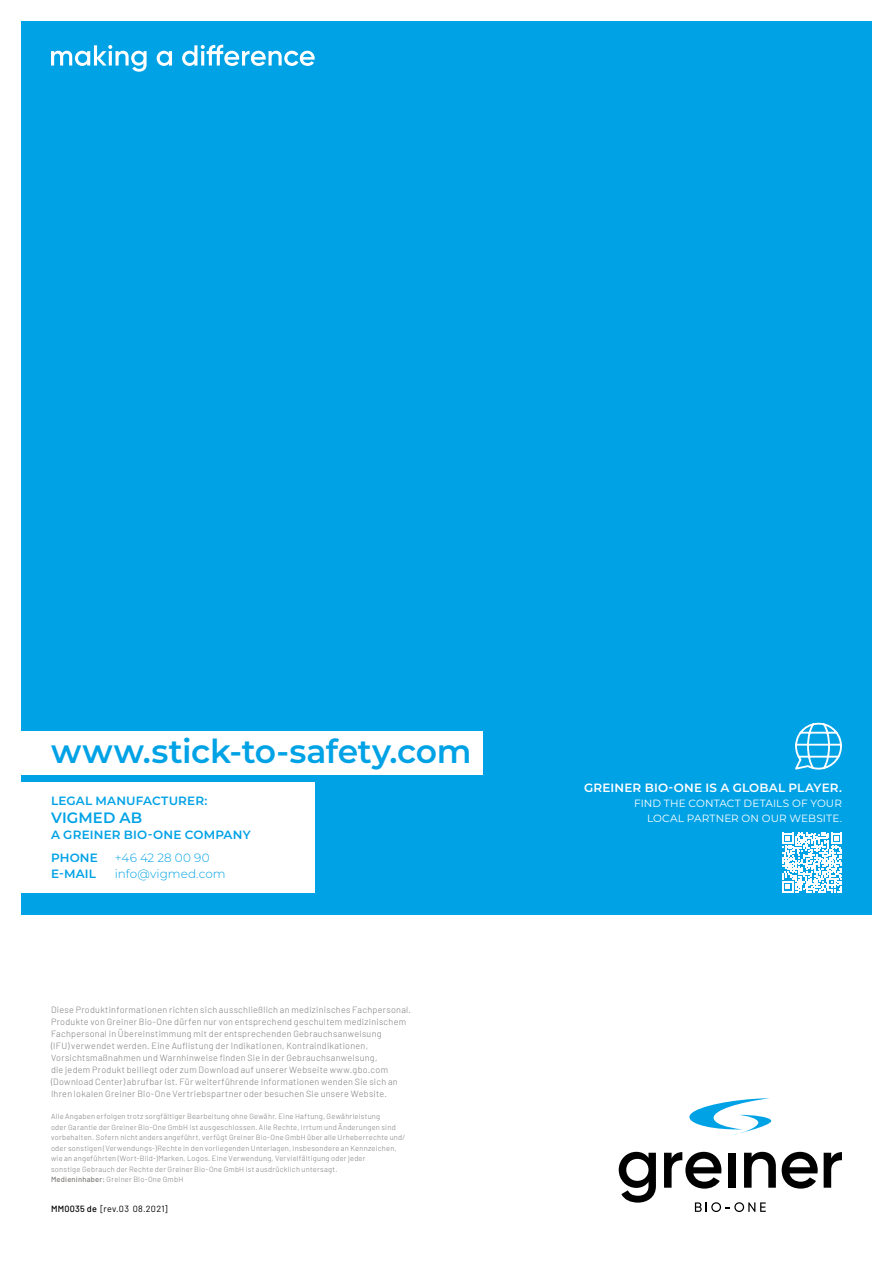
<style>
.page{position:relative;width:893px;height:1263px;background:#fff}
.page>*{position:absolute;margin:0;border:0;box-sizing:border-box;transform-origin:0 0}
.t1{font:600 33px "Montserrat";letter-spacing:-.01em;color:#00a2e6}
.t2{font:600 15px "Montserrat";letter-spacing:.005em;color:#00a2e6}
.t3{font:600 12px/22.8px "Montserrat";letter-spacing:.015em;color:#00a2e6}
.t4{font:600 12px "Montserrat";letter-spacing:.015em;color:#fff}
.t5{font:300 12px "Montserrat";letter-spacing:.005em;color:#00a2e6}
.t6{font:10.5px/15px "Montserrat";letter-spacing:.015em;color:#fff;text-align:right}
.t7{font:300 9px/12px "Barlow";letter-spacing:.035em;color:#7f7c7a}
.t8{font:9px "Barlow";letter-spacing:.035em;color:#000}
.t9{font:300 7.5px/10.5px "Barlow";letter-spacing:.035em;color:#7f7c7a}
.s1{font-weight:500}
</style>
<div class="page">
<div style="left:21px;top:21px;width:851px;height:893px;background:#00a2e6"></div>
<div style="left:0;top:783px;width:315px;height:110px;background:#fff"></div>
<div style="left:0;top:732px;width:483px;height:43px;background:#fff"></div>
<svg style="left:51px;top:45px;width:96px;height:27px"></svg>
<svg style="left:157px;top:51px;width:15px;height:15px"></svg>
<svg style="left:182px;top:44px;width:133px;height:22px"></svg>
<svg style="left:695px;top:1202px;width:71px;height:10px"></svg>
<svg style="left:689px;top:1098px;width:82px;height:37px"></svg>
<svg style="left:619px;top:1152px;width:37px;height:50px"></svg>
<svg style="left:664px;top:1152px;width:57px;height:36px"></svg>
<div style="left:728px;top:1153px;width:8px;height:35px;background:#000"></div>
<svg style="left:744px;top:1152px;width:32px;height:36px"></svg>
<svg style="left:782px;top:1152px;width:36px;height:36px"></svg>
<svg style="left:824px;top:1152px;width:18px;height:36px"></svg>
<svg style="left:782px;top:833px;width:60px;height:60px"></svg>
<svg style="left:795px;top:722px;width:47px;height:48px"></svg>
<h1 class="t1" style="left:51px;top:728px;width:422px">www.stick-to-safety.com</h1>
<h3 class="t3" style="left:51px;top:788px;width:158px">LEGAL MANUFACTURER:</h3>
<h2 class="t2" style="left:51px;top:807px;width:93px">VIGMED AB</h2>
<h3 class="t3" style="left:51px;top:823px;width:201px">A GREINER BIO-ONE COMPANY<br>PHONE</h3>
<h3 class="t5" style="left:115px;top:849px;width:96px">+46 42 28 00 90</h3>
<h3 class="t3" style="left:51px;top:862px;width:47px">E-MAIL</h3>
<h3 class="t5" style="left:115px;top:866px;width:112px">info@vigmed.com</h3>
<p class="t7" style="left:51px;top:1003px;width:362px">Diese Produktinformationen richten sich ausschließlich an medizinisches Fachpersonal.<br>Produkte von Greiner Bio-One dürfen nur von entsprechend geschultem medizinischem Fachpersonal in Übereinstimmung mit der entsprechenden Gebrauchsanweisung<br>(IFU) verwendet werden. Eine Auflistung der Indikationen, Kontraindikationen, Vorsichtsmaßnahmen und Warnhinweise finden Sie in der Gebrauchsanweisung,<br>die jedem Produkt beiliegt oder zum Download auf unserer Webseite www.gbo.com (Download Center) abrufbar ist. Für weiterführende Informationen wenden Sie sich an Ihren lokalen Greiner Bio-One Vertriebspartner oder besuchen Sie unsere Website.</p>
<p class="t9" style="left:51px;top:1111px;width:356px">Alle Angaben erfolgen trotz sorgfältiger Bearbeitung ohne Gewähr. Eine Haftung, Gewährleistung<br>oder Garantie der Greiner Bio-One GmbH ist ausgeschlossen. Alle Rechte, Irrtum und Änderungen sind vorbehalten. Sofern nicht anders angeführt, verfügt Greiner Bio-One GmbH über alle Urheberrechte und/ oder sonstigen (Verwendungs-)Rechte in den vorliegenden Unterlagen, insbesondere an Kennzeichen, wie an angeführten (Wort-Bild-)Marken, Logos. Eine Verwendung, Vervielfältigung oder jeder<br>sonstige Gebrauch der Rechte der Greiner Bio-One GmbH ist ausdrücklich untersagt.<br><span class="s1">Medieninhaber:</span> Greiner Bio-One GmbH</p>
<p class="t8" style="left:51px;top:1202px;width:118px"><span class="s1">MM0035 de</span> [rev.03 08.2021]</p>
<h3 class="t4" style="left:584px;top:779px;width:259px">GREINER BIO-ONE IS A GLOBAL PLAYER.</h3>
<p class="t6" style="left:634px;top:795px;width:209px">FIND THE CONTACT DETAILS OF YOUR<br>LOCAL PARTNER ON OUR WEBSITE.</p>
</div>
